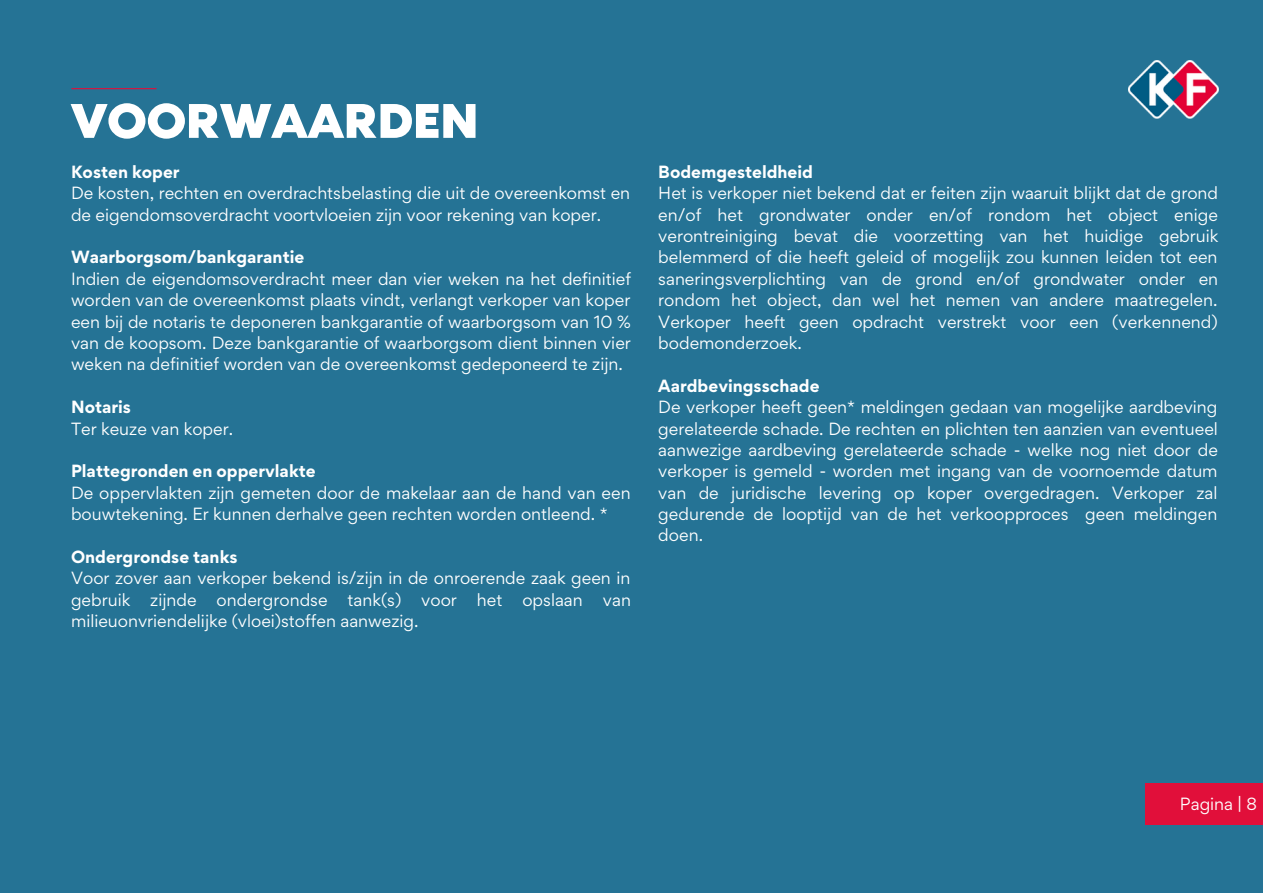
<style>
.page{position:relative;width:1263px;height:894px;background:#fff}
.page>*{position:absolute;margin:0;border:0;box-sizing:border-box;transform-origin:0 0}
.t1{font:61.35px "RTL Media Pro Medium";color:#fff}
.t2{font:15.75px/21.3px "Gordita";color:#fff}
.t3{font:700 15.75px "Gordita";color:#fff}
</style>
<div class="page">
<div style="left:0;top:0;width:1262px;height:891px;background:#257395"></div>
<img style="left:1128px;top:60px;width:90px;height:59px">
<hr style="left:72px;top:88px;width:84px;height:1px;background:#e10f3a">
<div style="left:1145px;top:782px;width:118px;height:42px;background:#e10f3a"></div>
<h1 class="t1" style="left:71px;top:94px;width:409px">VOORWAARDEN</h1>
<p class="t3" style="left:71px;top:161px;width:110px">Kosten koper</p>
<p class="t2" style="left:71px;top:182px;width:561px">De kosten, rechten en overdrachtsbelasting die uit de overeenkomst en de eigendomsoverdracht voortvloeien zijn voor rekening van koper.</p>
<p class="t3" style="left:71px;top:246px;width:235px">Waarborgsom/bankgarantie</p>
<p class="t2" style="left:71px;top:268px;width:561px;text-align:justify">Indien de eigendomsoverdracht meer dan vier weken na het definitief worden van de overeenkomst plaats vindt, verlangt verkoper van koper een bij de notaris te deponeren bankgarantie of waarborgsom van 10 % van de koopsom. Deze bankgarantie of waarborgsom dient binnen vier weken na definitief worden van de overeenkomst gedeponeerd te zijn.</p>
<p class="t3" style="left:71px;top:396px;width:62px">Notaris</p>
<p class="t2" style="left:71px;top:417px;width:164px">Ter keuze van koper.</p>
<p class="t3" style="left:71px;top:460px;width:246px">Plattegronden en oppervlakte</p>
<p class="t2" style="left:71px;top:481px;width:561px">De oppervlakten zijn gemeten door de makelaar aan de hand van een bouwtekening. Er kunnen derhalve geen rechten worden ontleend. *</p>
<p class="t3" style="left:71px;top:546px;width:168px">Ondergrondse tanks</p>
<p class="t2" style="left:71px;top:567px;width:561px">Voor zover aan verkoper bekend is/zijn in de onroerende zaak geen in gebruik</p>
<p class="t2" style="left:150px;top:588px;width:48px">zijnde</p>
<p class="t2" style="left:217px;top:588px;width:113px">ondergrondse</p>
<p class="t2" style="left:348px;top:588px;width:55px">tank(s)</p>
<p class="t2" style="left:421px;top:588px;width:37px">voor</p>
<p class="t2" style="left:477px;top:588px;width:27px">het</p>
<p class="t2" style="left:522px;top:588px;width:62px">opslaan</p>
<p class="t2" style="left:603px;top:588px;width:30px">van</p>
<p class="t2" style="left:71px;top:610px;width:349px">milieuonvriendelijke (vloei)stoffen aanwezig.</p>
<p class="t3" style="left:658px;top:161px;width:156px">Bodemgesteldheid</p>
<p class="t2" style="left:658px;top:182px;width:562px;text-align:justify">Het is verkoper niet bekend dat er feiten zijn waaruit blijkt dat de grond en/of het grondwater onder en/of rondom het object enige verontreiniging bevat die voorzetting van het huidige gebruik belemmerd of die heeft geleid of mogelijk zou kunnen leiden tot een saneringsverplichting van de grond en/of grondwater onder en rondom het object, dan wel het nemen van andere maatregelen.<br>Verkoper heeft geen opdracht verstrekt voor een (verkennend) bodemonderzoek.</p>
<p class="t3" style="left:658px;top:375px;width:163px">Aardbevingsschade</p>
<p class="t2" style="left:658px;top:396px;width:561px;text-align:justify">De verkoper heeft geen* meldingen gedaan van mogelijke aardbeving gerelateerde schade. De rechten en plichten ten aanzien van eventueel aanwezige aardbeving gerelateerde schade - welke nog niet door de verkoper is gemeld - worden met ingang van de voornoemde datum van de juridische levering op koper overgedragen. Verkoper zal gedurende de looptijd van de het verkoopproces geen meldingen doen.</p>
<p class="t2" style="left:1180px;top:792px;width:78px">Pagina | 8</p>
</div>
